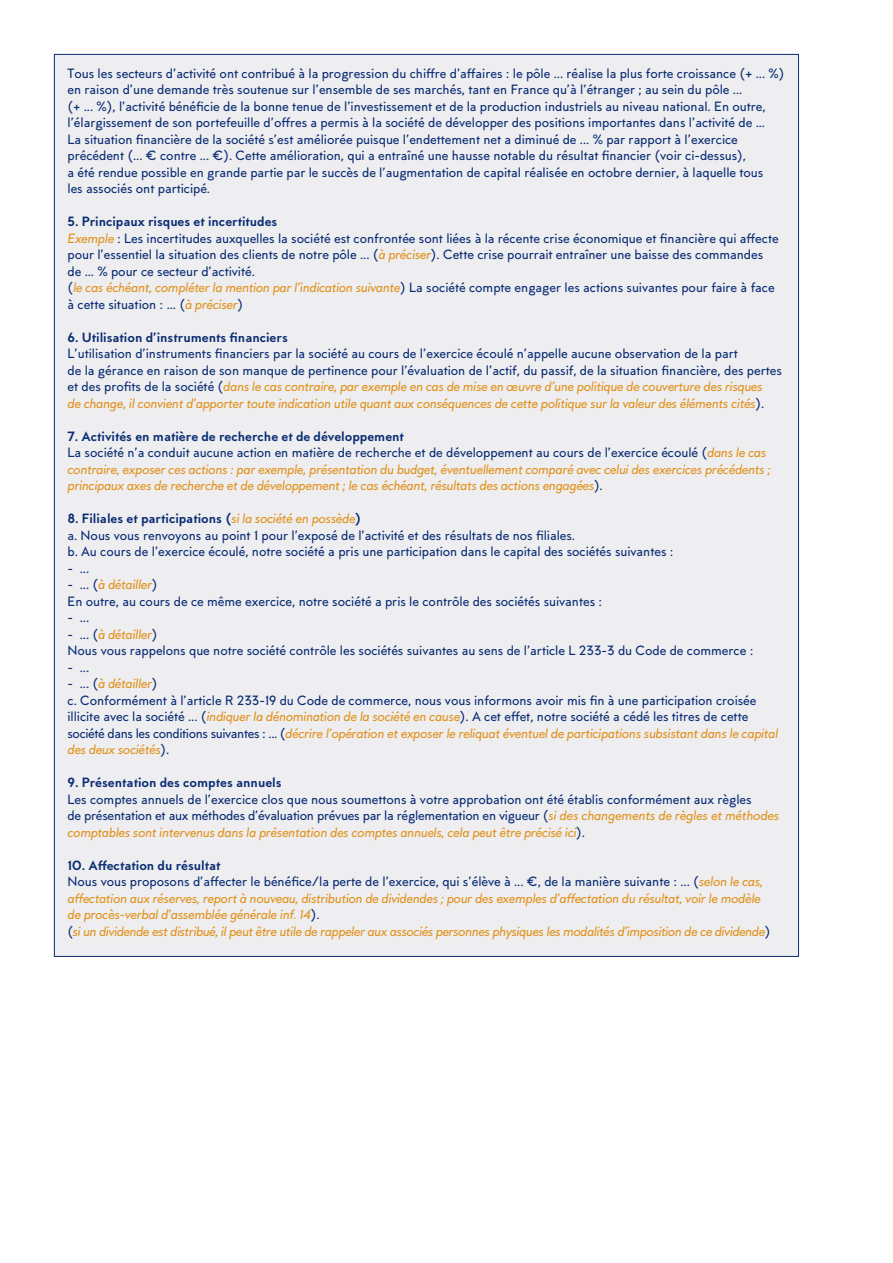
<style>
.page{position:relative;width:893px;height:1263px;background:#fff}
.page>*{position:absolute;margin:0;border:0;box-sizing:border-box;transform-origin:0 0}
.t1{font:500 13.5px/16.5px "MTT Milano";letter-spacing:-.005em;color:#0b2d73}
.t2{font:italic 500 13.5px/16.5px "MTT Milano";letter-spacing:-.03em;color:#e1931e}
.t3{font:800 13.5px "MTT Milano";letter-spacing:-.005em;color:#0b2d73}
.s1{font-weight:800}
.s2{font-style:italic;color:#e1931e}
.s3{font-weight:800;font-style:normal;color:#0b2d73}
.s4{font-style:normal;color:#0b2d73}
</style>
<div class="page">
<div style="left:54px;top:54px;width:744px;height:902px;background:#eeeef1"></div>
<p class="t1" style="left:68px;top:65px;width:718px">Tous les secteurs d’activité ont contribué à la progression du chiffre d’affaires : le pôle ... réalise la plus forte croissance (+ ... %) en raison d’une demande très soutenue sur l’ensemble de ses marchés, tant en France qu’à l’étranger ; au sein du pôle ...<br>(+ ... %), l’activité bénéficie de la bonne tenue de l’investissement et de la production industriels au niveau national. En outre, l’élargissement de son portefeuille d’offres a permis à la société de développer des positions importantes dans l’activité de ...<br>La situation financière de la société s’est améliorée puisque l’endettement net a diminué de ... % par rapport à l’exercice précédent (... € contre ... €). Cette amélioration, qui a entraîné une hausse notable du résultat financier (voir ci-dessus),<br>a été rendue possible en grande partie par le succès de l’augmentation de capital réalisée en octobre dernier, à laquelle tous<br>les associés ont participé.</p>
<p class="t1" style="left:68px;top:214px;width:713px"><span class="s1">5. Principaux risques et incertitudes<br></span><span class="s2">Exemple</span> : Les incertitudes auxquelles la société est confrontée sont liées à la récente crise économique et financière qui affecte pour l’essentiel la situation des clients de notre pôle ... (<span class="s2">à préciser</span>). Cette crise pourrait entraîner une baisse des commandes de ... % pour ce secteur d’activité.<br>(<span class="s2">le cas échéant, compléter la mention par l’indication suivante</span>) La société compte engager les actions suivantes pour faire à face à cette situation : ... (<span class="s2">à préciser</span>)</p>
<p class="t3" style="left:68px;top:329px;width:222px">6. Utilisation d’instruments financiers</p>
<p class="t1" style="left:68px;top:346px;width:716px">L’utilisation d’instruments financiers par la société au cours de l’exercice écoulé n’appelle aucune observation de la part<br>de la gérance en raison de son manque de pertinence pour l’évaluation de l’actif, du passif, de la situation financière, des pertes et des profits de la société (<span class="s2">dans le cas contraire, par exemple en cas de mise en œuvre d’une politique de couverture des risques<br>de change, il convient d’apporter toute indication utile quant aux conséquences de cette politique sur la valeur des éléments cités</span>).</p>
<p class="t2" style="left:68px;top:428px;width:705px"><span class="s3">7. Activités en matière de recherche et de développement<br></span><span class="s4">La société n’a conduit aucune action en matière de recherche et de développement au cours de l’exercice écoulé (</span>dans le cas contraire, exposer ces actions : par exemple, présentation du budget, éventuellement comparé avec celui des exercices précédents ; principaux axes de recherche et de développement ; le cas échéant, résultats des actions engagées<span class="s4">).</span></p>
<p class="t1" style="left:68px;top:511px;width:608px"><span class="s1">8. Filiales et participations (</span><span class="s2">si la société en possède</span><span class="s1">)<br></span>a. Nous vous renvoyons au point 1 pour l’exposé de l’activité et des résultats de nos filiales.<br>b. Au cours de l’exercice écoulé, notre société a pris une participation dans le capital des sociétés suivantes :</p>
<p class="t1" style="left:68px;top:560px;width:23px">- ...</p>
<p class="t1" style="left:68px;top:577px;width:536px">- ... (<span class="s2">à détailler</span>)<br>En outre, au cours de ce même exercice, notre société a pris le contrôle des sociétés suivantes :</p>
<p class="t1" style="left:68px;top:610px;width:23px">- ...</p>
<p class="t1" style="left:68px;top:626px;width:687px">- ... (<span class="s2">à détailler</span>)<br>Nous vous rappelons que notre société contrôle les sociétés suivantes au sens de l’article L 233-3 du Code de commerce :</p>
<p class="t1" style="left:68px;top:659px;width:23px">- ...</p>
<p class="t1" style="left:68px;top:676px;width:712px">- ... (<span class="s2">à détailler</span>)<br>c. Conformément à l’article R 233-19 du Code de commerce, nous vous informons avoir mis fin à une participation croisée illicite avec la société ... (<span class="s2">indiquer la dénomination de la société en cause</span>). A cet effet, notre société a cédé les titres de cette société dans les conditions suivantes : ... (<span class="s2">décrire l’opération et exposer le reliquat éventuel de participations subsistant dans le capital des deux sociétés</span>).</p>
<p class="t3" style="left:68px;top:775px;width:216px">9. Présentation des comptes annuels</p>
<p class="t1" style="left:68px;top:791px;width:713px">Les comptes annuels de l’exercice clos que nous soumettons à votre approbation ont été établis conformément aux règles<br>de présentation et aux méthodes d’évaluation prévues par la réglementation en vigueur (<span class="s2">si des changements de règles et méthodes comptables sont intervenus dans la présentation des comptes annuels, cela peut être précisé ici</span>).</p>
<p class="t2" style="left:68px;top:857px;width:704px"><span class="s3">10. Affectation du résultat<br></span><span class="s4">Nous vous proposons d’affecter le bénéfice/la perte de l’exercice, qui s’élève à ... €, de la manière suivante : ... (</span>selon le cas, affectation aux réserves, report à nouveau, distribution de dividendes ; pour des exemples d’affectation du résultat, voir le modèle de procès-verbal d’assemblée générale inf. 14<span class="s4">).<br>(</span>si un dividende est distribué, il peut être utile de rappeler aux associés personnes physiques les modalités d’imposition de ce dividende<span class="s4">)</span></p>
</div>
